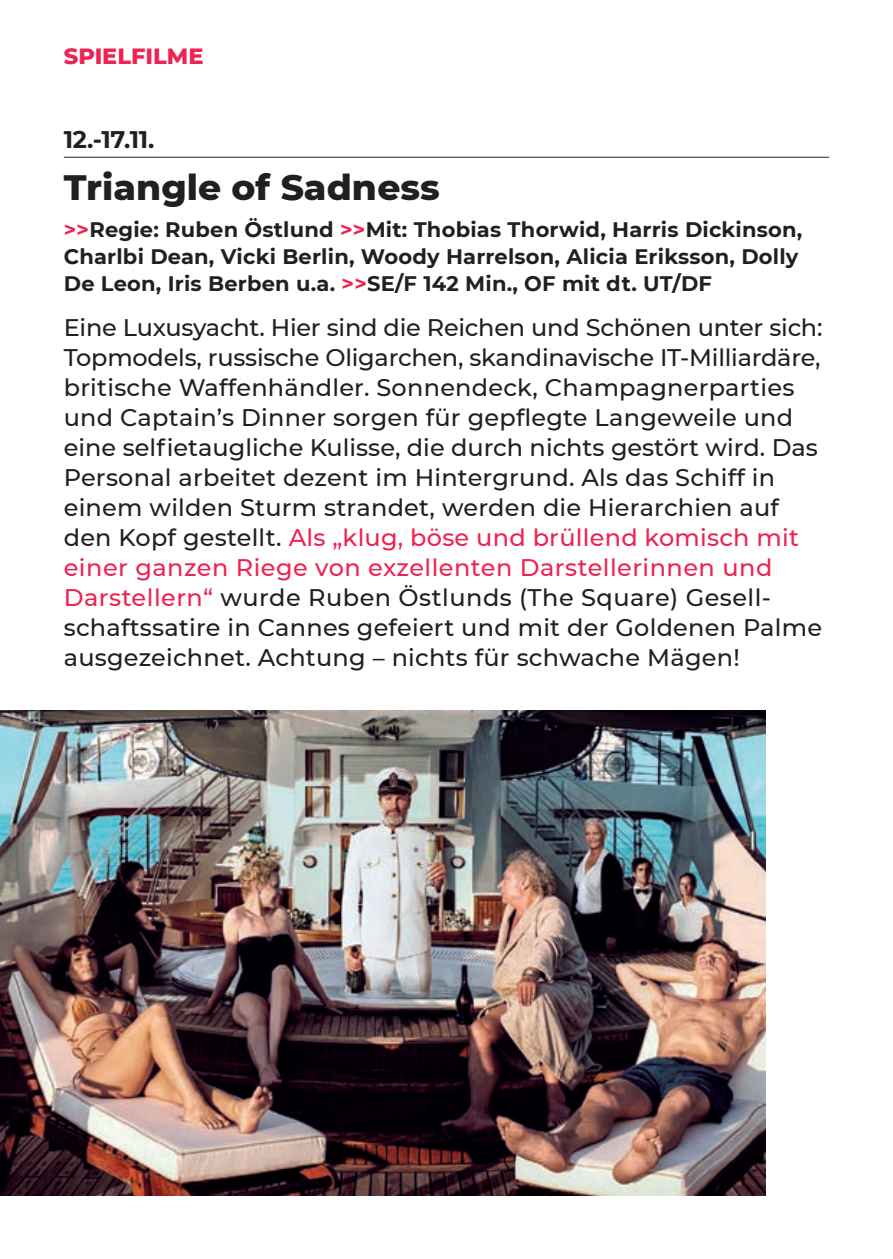
<style>
.page{position:relative;width:893px;height:1259px;background:#fff}
.page>*{position:absolute;margin:0;border:0;box-sizing:border-box;transform-origin:0 0}
.t1{font:800 36px "Montserrat";color:#231f20}
.t2{font:500 24px/30px "Montserrat";letter-spacing:.01em;color:#231f20}
.t3{font:700 24px "Montserrat";color:#231f20}
.t4{font:800 22.5px "Montserrat";color:#ed2452}
.t5{font:700 21px/27px "Montserrat";letter-spacing:.01em;color:#231f20}
.s1{color:#ed2452}
</style>
<div class="page">
<hr style="left:64px;top:157px;width:765px;height:1px;background:#231f20">
<img style="left:0;top:710px;width:765px;height:485px">
<p class="t4" style="left:64px;top:40px;width:141px">SPIELFILME</p>
<p class="t3" style="left:64px;top:122px;width:92px">12.-17.11.</p>
<h1 class="t1" style="left:64px;top:161px;width:378px">Triangle of Sadness</h1>
<p class="t5" style="left:64px;top:215px;width:740px"><span class="s1">&gt;&gt;</span>Regie: Ruben Östlund <span class="s1">&gt;&gt;</span>Mit: Thobias Thorwid, Harris Dickinson,<br>Charlbi Dean, Vicki Berlin, Woody Harrelson, Alicia Eriksson, Dolly<br>De Leon, Iris Berben u.a. <span class="s1">&gt;&gt;</span>SE/F 142 Min., OF mit dt. UT/DF</p>
<p class="t2" style="left:64px;top:311px;width:760px">Eine Luxusyacht. Hier sind die Reichen und Schönen unter sich:<br>Topmodels, russische Oligarchen, skandinavische IT-Milliardäre, britische Waffenhändler. Sonnendeck, Champagnerparties und Captain’s Dinner sorgen für gepflegte Langeweile und eine selfietaugliche Kulisse, die durch nichts gestört wird. Das Personal arbeitet dezent im Hintergrund. Als das Schiff in einem wilden Sturm strandet, werden die Hierarchien auf den Kopf gestellt. <span class="s1">Als „klug, böse und brüllend komisch mit einer ganzen Riege von exzellenten Darstellerinnen und Darstellern“</span> wurde Ruben Östlunds (The Square) Gesell&shy;schaftssatire in Cannes gefeiert und mit der Goldenen Palme ausgezeichnet. Achtung – nichts für schwache Mägen!</p>
</div>
